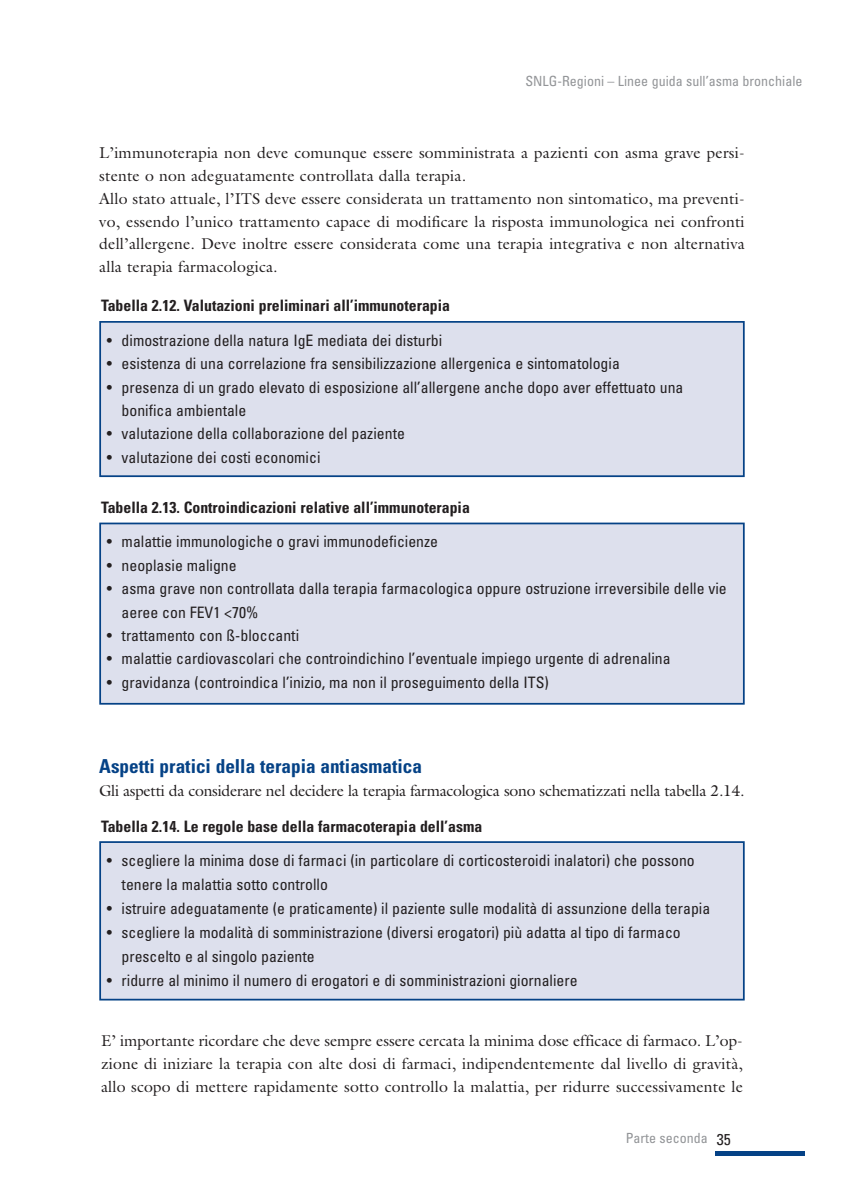
<style>
.page{position:relative;width:844px;height:1191px;background:#fff}
.page>*{position:absolute;margin:0;border:0;box-sizing:border-box;transform-origin:0 0}
.t1{font:700 condensed 19.25px "Univers";color:#054286}
.t2{font:condensed 15.75px/24px "Univers";color:#231f20}
.t3{font:15.75px/22.8px "Galliard";letter-spacing:.01em;color:#231f20}
.t4{font:700 condensed 15.75px "Univers";color:#231f20}
.t5{font:15.75px "Galliard";letter-spacing:-.015em;color:#231f20}
.t6{font:condensed 14px "Univers";color:#939598}
.s1{font-size:15.75px;color:#231f20}
</style>
<div class="page">
<div style="left:715px;top:1151px;width:89px;height:5px;background:#054286"></div>
<div style="left:101px;top:323px;width:641px;height:152px;background:#dde0ed"></div>
<div style="left:99px;top:321px;width:645px;height:156px;border:2px solid #054286"></div>
<div style="left:101px;top:524px;width:641px;height:179px;background:#dde0ed"></div>
<div style="left:99px;top:522px;width:645px;height:182px;border:2px solid #054286"></div>
<div style="left:101px;top:843px;width:641px;height:155px;background:#dde0ed"></div>
<div style="left:99px;top:841px;width:645px;height:159px;border:2px solid #054286"></div>
<p class="t6" style="left:525px;top:72px;width:278px">SNLG-Regioni – Linee guida sull’asma bronchiale</p>
<p class="t3" style="left:99px;top:141px;width:646px">L’immunoterapia non deve comunque essere somministrata a pazienti con asma grave persi&shy;stente o non adeguatamente controllata dalla terapia.<br>Allo stato attuale, l’ITS deve essere considerata un trattamento non sintomatico, ma preventi&shy;vo, essendo l’unico trattamento capace di modificare la risposta immunologica nei confronti dell’allergene. Deve inoltre essere considerata come una terapia integrativa e non alternativa alla terapia farmacologica.</p>
<p class="t4" style="left:101px;top:296px;width:350px">Tabella 2.12. Valutazioni preliminari all’immunoterapia</p>
<p class="t2" style="left:107px;top:328px;width:337px">• dimostrazione della natura IgE mediata dei disturbi</p>
<p class="t2" style="left:107px;top:351px;width:514px">• esistenza di una correlazione fra sensibilizzazione allergenica e sintomatologia</p>
<p class="t2" style="left:122px;top:375px;width:563px;line-height:23.3px;text-indent:-15px">• presenza di un grado elevato di esposizione all’allergene anche dopo aver effettuato una bonifica ambientale</p>
<p class="t2" style="left:107px;top:421px;width:299px">• valutazione della collaborazione del paziente</p>
<p class="t2" style="left:107px;top:445px;width:215px">• valutazione dei costi economici</p>
<p class="t4" style="left:101px;top:498px;width:370px">Tabella 2.13. Controindicazioni relative all’immunoterapia</p>
<p class="t2" style="left:107px;top:529px;width:333px">• malattie immunologiche o gravi immunodeficienze</p>
<p class="t2" style="left:107px;top:553px;width:131px">• neoplasie maligne</p>
<p class="t2" style="left:122px;top:576px;width:606px;line-height:23.4px;text-indent:-15px">• asma grave non controllata dalla terapia farmacologica oppure ostruzione irreversibile delle vie aeree con FEV1 &lt;70%</p>
<p class="t2" style="left:107px;top:623px;width:194px">• trattamento con ß-bloccanti</p>
<p class="t2" style="left:107px;top:646px;width:565px">• malattie cardiovascolari che controindichino l’eventuale impiego urgente di adrenalina</p>
<p class="t2" style="left:107px;top:670px;width:443px">• gravidanza (controindica l’inizio, ma non il proseguimento della ITS)</p>
<p class="t1" style="left:99px;top:754px;width:324px">Aspetti pratici della terapia antiasmatica</p>
<p class="t5" style="left:99px;top:780px;width:646px">Gli aspetti da considerare nel decidere la terapia farmacologica sono schematizzati nella tabella 2.14.</p>
<p class="t4" style="left:101px;top:816px;width:382px">Tabella 2.14. Le regole base della farmacoterapia dell’asma</p>
<p class="t2" style="left:122px;top:848px;width:574px;text-indent:-15px">• scegliere la minima dose di farmaci (in particolare di corticosteroidi inalatori) che possono tenere la malattia sotto controllo</p>
<p class="t2" style="left:107px;top:896px;width:605px">• istruire adeguatamente (e praticamente) il paziente sulle modalità di assunzione della terapia</p>
<p class="t2" style="left:122px;top:920px;width:560px;text-indent:-15px">• scegliere la modalità di somministrazione (diversi erogatori) più adatta al tipo di farmaco prescelto e al singolo paziente</p>
<p class="t2" style="left:107px;top:968px;width:472px">• ridurre al minimo il numero di erogatori e di somministrazioni giornaliere</p>
<p class="t3" style="left:101px;top:1029px;width:643px;text-align:justify">E’ importante ricordare che deve sempre essere cercata la minima dose efficace di farmaco. L’op&shy;zione di iniziare la terapia con alte dosi di farmaci, indipendentemente dal livello di gravità, allo scopo di mettere rapidamente sotto controllo la malattia, per ridurre successivamente le</p>
<p class="t6" style="left:625px;top:1129px;width:106px">Parte seconda <span class="s1">35</span></p>
</div>
